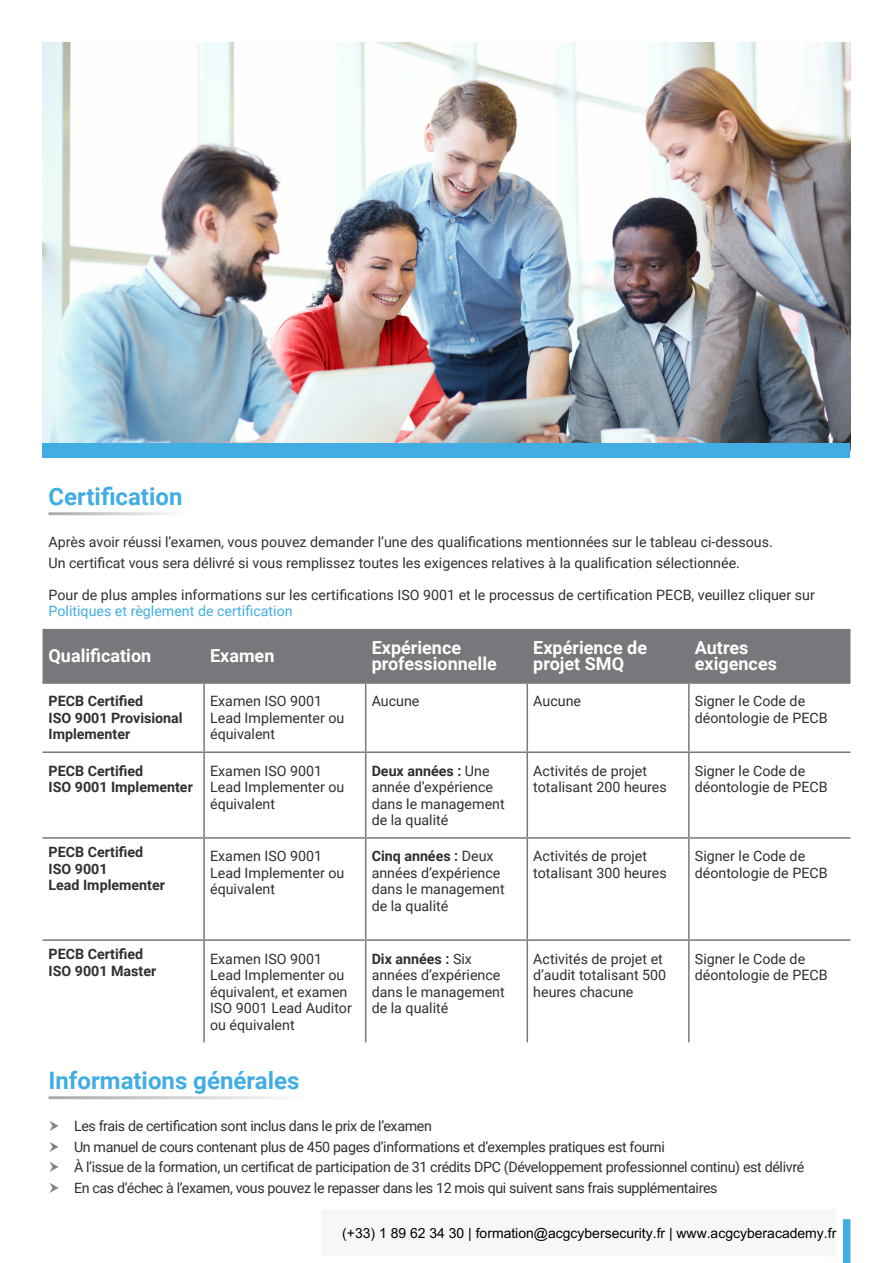
<style>
.page{position:relative;width:893px;height:1263px;background:#fff}
.page>*{position:absolute;margin:0;border:0;box-sizing:border-box;transform-origin:0 0}
.t1{font:700 24px "Roboto";color:#42ade2}
.t2{font:700 18px/16.5px "Roboto";color:#fff}
.Bullet_Points{font:14.25px/16.5px "Roboto";color:#312f30}
.Bullet_Points-2{font:14.25px "Roboto";letter-spacing:-.025em;color:#312f30}
.t3{font:700 14.25px/16.5px "Roboto";color:#312f30}
.t4{font:13.95px "Arial";color:#000}
.s1{color:#42ade2}
.s2{font-weight:700}
</style>
<div class="page">
<img style="left:43px;top:43px;width:807px;height:400px">
<div style="left:43px;top:443px;width:807px;height:15px;background:#42ade2"></div>
<div style="left:43px;top:629px;width:807px;height:53px;background:#76787b"></div>
<hr style="left:43px;top:939px;width:161px;height:2px;background:#76787b">
<hr style="left:204px;top:939px;width:162px;height:2px;background:#76787b">
<hr style="left:366px;top:939px;width:161px;height:2px;background:#76787b">
<hr style="left:527px;top:939px;width:162px;height:2px;background:#76787b">
<hr style="left:689px;top:939px;width:161px;height:2px;background:#76787b">
<hr style="left:203px;top:684px;width:2px;height:67px;background:#76787b">
<hr style="left:365px;top:684px;width:1px;height:67px;background:#76787b">
<hr style="left:526px;top:684px;width:2px;height:67px;background:#76787b">
<hr style="left:688px;top:684px;width:2px;height:67px;background:#76787b">
<hr style="left:43px;top:751px;width:161px;height:2px;background:#76787b">
<hr style="left:204px;top:751px;width:162px;height:2px;background:#76787b">
<hr style="left:203px;top:753px;width:2px;height:84px;background:#76787b">
<hr style="left:366px;top:751px;width:161px;height:2px;background:#76787b">
<hr style="left:365px;top:753px;width:1px;height:84px;background:#76787b">
<hr style="left:527px;top:751px;width:162px;height:2px;background:#76787b">
<hr style="left:526px;top:753px;width:2px;height:84px;background:#76787b">
<hr style="left:689px;top:751px;width:161px;height:2px;background:#76787b">
<hr style="left:688px;top:753px;width:2px;height:84px;background:#76787b">
<hr style="left:43px;top:837px;width:161px;height:2px;background:#76787b">
<hr style="left:204px;top:837px;width:162px;height:2px;background:#76787b">
<hr style="left:203px;top:839px;width:2px;height:100px;background:#76787b">
<hr style="left:366px;top:837px;width:161px;height:2px;background:#76787b">
<hr style="left:365px;top:839px;width:1px;height:100px;background:#76787b">
<hr style="left:527px;top:837px;width:162px;height:2px;background:#76787b">
<hr style="left:526px;top:839px;width:2px;height:100px;background:#76787b">
<hr style="left:689px;top:837px;width:161px;height:2px;background:#76787b">
<hr style="left:688px;top:839px;width:2px;height:100px;background:#76787b">
<hr style="left:203px;top:941px;width:2px;height:101px;background:#76787b">
<hr style="left:365px;top:941px;width:1px;height:101px;background:#76787b">
<hr style="left:526px;top:941px;width:2px;height:101px;background:#76787b">
<hr style="left:688px;top:941px;width:2px;height:101px;background:#76787b">
<hr style="left:43px;top:682px;width:161px;height:2px;background:#76787b">
<hr style="left:204px;top:682px;width:162px;height:2px;background:#76787b">
<hr style="left:366px;top:682px;width:161px;height:2px;background:#76787b">
<hr style="left:527px;top:682px;width:162px;height:2px;background:#76787b">
<hr style="left:689px;top:682px;width:161px;height:2px;background:#76787b">
<div style="left:843px;top:1219px;width:7px;height:44px;background:#42ade2"></div>
<div style="left:319px;top:1207px;width:519px;height:50px;background:#f7f7f7"></div>
<p class="t1" style="left:49px;top:479px;width:135px">Certification</p>
<p class="Bullet_Points" style="left:49px;top:533px;width:726px">Après avoir réussi l’examen, vous pouvez demander l’une des qualifications mentionnées sur le tableau ci-dessous.</p>
<p class="Bullet_Points" style="left:49px;top:554px;width:693px">Un certificat vous sera délivré si vous remplissez toutes les exigences relatives à la qualification sélectionnée.</p>
<p class="Bullet_Points" style="left:49px;top:586px;width:768px">Pour de plus amples informations sur les certifications ISO 9001 et le processus de certification PECB, veuillez cliquer sur<br><span class="s1">Politiques et règlement de certification</span></p>
<p class="t2" style="left:49px;top:647px;width:104px">Qualification</p>
<p class="t2" style="left:210px;top:647px;width:66px">Examen</p>
<p class="t2" style="left:372px;top:638px;width:91px">Expérience</p>
<p class="t2" style="left:533px;top:638px;width:115px">Expérience de projet SMQ</p>
<p class="t2" style="left:695px;top:638px;width:55px">Autres</p>
<p class="t2" style="left:372px;top:655px;width:127px">professionnelle</p>
<p class="t2" style="left:695px;top:655px;width:84px">exigences</p>
<p class="t3" style="left:49px;top:693px;width:136px">PECB Certified<br>ISO 9001 Provisional<br>Implementer</p>
<p class="Bullet_Points" style="left:210px;top:693px;width:136px">Examen ISO 9001<br>Lead Implementer ou équivalent</p>
<p class="Bullet_Points" style="left:372px;top:693px;width:49px">Aucune</p>
<p class="Bullet_Points" style="left:533px;top:693px;width:49px">Aucune</p>
<p class="Bullet_Points" style="left:695px;top:693px;width:134px">Signer le Code de déontologie de PECB</p>
<p class="t3" style="left:49px;top:762px;width:146px">PECB Certified<br>ISO 9001 Implementer</p>
<p class="Bullet_Points" style="left:210px;top:762px;width:136px">Examen ISO 9001<br>Lead Implementer ou équivalent</p>
<p class="Bullet_Points" style="left:372px;top:762px;width:135px"><span class="s2">Deux années :</span> Une année d’expérience dans le management de la qualité</p>
<p class="Bullet_Points" style="left:533px;top:762px;width:135px">Activités de projet totalisant 200 heures</p>
<p class="Bullet_Points" style="left:695px;top:762px;width:134px">Signer le Code de déontologie de PECB</p>
<p class="t3" style="left:49px;top:843px;width:118px">PECB Certified<br>ISO 9001<br>Lead Implementer</p>
<p class="Bullet_Points" style="left:210px;top:847px;width:136px">Examen ISO 9001<br>Lead Implementer ou équivalent</p>
<p class="Bullet_Points" style="left:372px;top:847px;width:135px"><span class="s2">Cinq années :</span> Deux années d’expérience dans le management de la qualité</p>
<p class="Bullet_Points" style="left:533px;top:847px;width:135px">Activités de projet totalisant 300 heures</p>
<p class="Bullet_Points" style="left:695px;top:847px;width:134px">Signer le Code de déontologie de PECB</p>
<p class="t3" style="left:49px;top:945px;width:109px">PECB Certified<br>ISO 9001 Master</p>
<p class="Bullet_Points" style="left:210px;top:950px;width:143px">Examen ISO 9001<br>Lead Implementer ou équivalent, et examen<br>ISO 9001 Lead Auditor ou équivalent</p>
<p class="Bullet_Points" style="left:372px;top:950px;width:135px"><span class="s2">Dix années :</span> Six années d’expérience dans le management de la qualité</p>
<p class="Bullet_Points" style="left:533px;top:950px;width:134px">Activités de projet et d’audit totalisant 500 heures chacune</p>
<p class="Bullet_Points" style="left:695px;top:950px;width:134px">Signer le Code de déontologie de PECB</p>
<p class="t1" style="left:49px;top:1063px;width:252px">Informations générales</p>
<p class="Bullet_Points-2" style="left:74px;top:1116px;width:359px">Les frais de certification sont inclus dans le prix de l’examen</p>
<p class="Bullet_Points-2" style="left:74px;top:1137px;width:592px">Un manuel de cours contenant plus de 450 pages d’informations et d’exemples pratiques est fourni</p>
<p class="Bullet_Points-2" style="left:74px;top:1157px;width:732px">À l’issue de la formation, un certificat de participation de 31 crédits DPC (Développement professionnel continu) est délivré</p>
<p class="Bullet_Points-2" style="left:74px;top:1178px;width:645px">En cas d’échec à l’examen, vous pouvez le repasser dans les 12 mois qui suivent sans frais supplémentaires</p>
<p class="Bullet_Points" style="left:372px;top:1218px;width:454px">(+33) 1 89 62 34 30 | formation@acgcybersecurity.fr | acgcyberademy.fr</p>
<p class="t4" style="left:333px;top:1225px;width:314px">(+3 ) 1 89 62 34 30 | formation@acgcyberacadem</p>
<p class="t4" style="left:342px;top:1225px;width:495px">(+33) 1 89 62 34 30 | formation@acgcybersecurity.fr | www.acgcyberacademy.fr</p>
</div>
